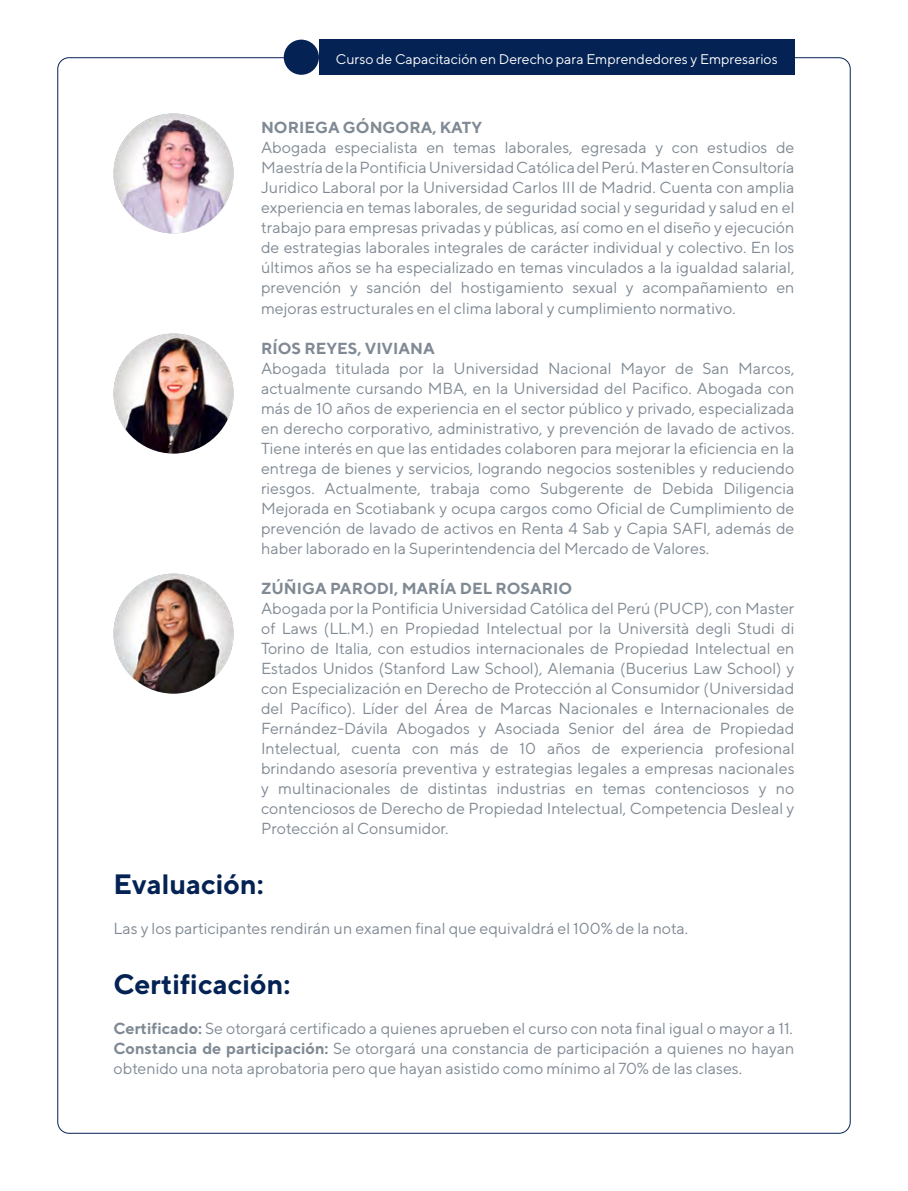
<style>
.page{position:relative;width:908px;height:1191px;background:#fff}
.page>*{position:absolute;margin:0;border:0;box-sizing:border-box;transform-origin:0 0}
.t1{font:700 28px "TT Norms";color:#042354}
.t2{font:16px/20px "TT Norms";color:#808a94;text-align:justify}
.t3{font:700 16px "TT Norms";color:#808a94}
.t4{font:14px "TT Norms";color:#fff}
.s1{font-weight:700}
</style>
<div class="page">
<div style="left:319px;top:40px;width:475px;height:35px;background:#042354"></div>
<div style="left:283px;top:40px;width:36px;height:35px;background:#042354;border-radius:50%"></div>
<img style="left:113px;top:333px;width:120px;height:120px;border-radius:60px">
<img style="left:113px;top:113px;width:120px;height:120px;border-radius:60px">
<img style="left:113px;top:573px;width:120px;height:120px;border-radius:60px">
<p class="t4" style="left:336px;top:50px;width:443px">Curso de Capacitación en Derecho para Emprendedores y Empresarios</p>
<p class="t3" style="left:261px;top:118px;width:222px">NORIEGA GÓNGORA, KATY</p>
<p class="t2" style="left:261px;top:137px;width:534px">Abogada especialista en temas laborales, egresada y con estudios de Maestría de la Pontificia Universidad Católica del Perú. Master en Consultoría Juridico Laboral por la Universidad Carlos III de Madrid. Cuenta con amplia experiencia en temas laborales, de seguridad social y seguridad y salud en el trabajo para empresas privadas y públicas, así como en el diseño y ejecución de estrategias laborales integrales de carácter individual y colectivo. En los últimos años se ha especializado en temas vinculados a la igualdad salarial, prevención y sanción del hostigamiento sexual y acompañamiento en mejoras estructurales en el clima laboral y cumplimiento normativo.</p>
<p class="t3" style="left:261px;top:338px;width:175px">RÍOS REYES, VIVIANA</p>
<p class="t2" style="left:261px;top:357px;width:535px">Abogada titulada por la Universidad Nacional Mayor de San Marcos, actualmente cursando MBA, en la Universidad del Pacifico. Abogada con más de 10 años de experiencia en el sector público y privado, especializada en derecho corporativo, administrativo, y prevención de lavado de activos.<br>Tiene interés en que las entidades colaboren para mejorar la eficiencia en la entrega de bienes y servicios, logrando negocios sostenibles y reduciendo riesgos. Actualmente, trabaja como Subgerente de Debida Diligencia Mejorada en Scotiabank y ocupa cargos como Oficial de Cumplimiento de prevención de lavado de activos en Renta 4 Sab y Capia SAFI, además de haber laborado en la Superintendencia del Mercado de Valores.</p>
<p class="t3" style="left:261px;top:578px;width:313px">ZÚÑIGA PARODI, MARÍA DEL ROSARIO</p>
<p class="t2" style="left:261px;top:597px;width:534px">Abogada por la Pontificia Universidad Católica del Perú (PUCP), con Master of Laws (LL.M.) en Propiedad Intelectual por la Università degli Studi di Torino de Italia, con estudios internacionales de Propiedad Intelectual en Estados Unidos (Stanford Law School), Alemania (Bucerius Law School) y con Especialización en Derecho de Protección al Consumidor (Universidad del Pacífico). Líder del Área de Marcas Nacionales e Internacionales de Fernández-Dávila Abogados y Asociada Senior del área de Propiedad Intelectual, cuenta con más de 10 años de experiencia profesional brindando asesoría preventiva y estrategias legales a empresas nacionales y multinacionales de distintas industrias en temas contenciosos y no contenciosos de Derecho de Propiedad Intelectual, Competencia Desleal y Protección al Consumidor.</p>
<h1 class="t1" style="left:113px;top:866px;width:152px">Evaluación:</h1>
<p class="t2" style="left:113px;top:917px;width:576px">Las y los participantes rendirán un examen final que equivaldrá el 100% de la nota.</p>
<h1 class="t1" style="left:113px;top:966px;width:178px">Certificación:</h1>
<p class="t2" style="left:113px;top:1017px;width:682px"><span class="s1">Certificado:</span> Se otorgará certificado a quienes aprueben el curso con nota final igual o mayor a 11.<br><span class="s1">Constancia de participación:</span> Se otorgará una constancia de participación a quienes no hayan obtenido una nota aprobatoria pero que hayan asistido como mínimo al 70% de las clases.</p>
</div>
